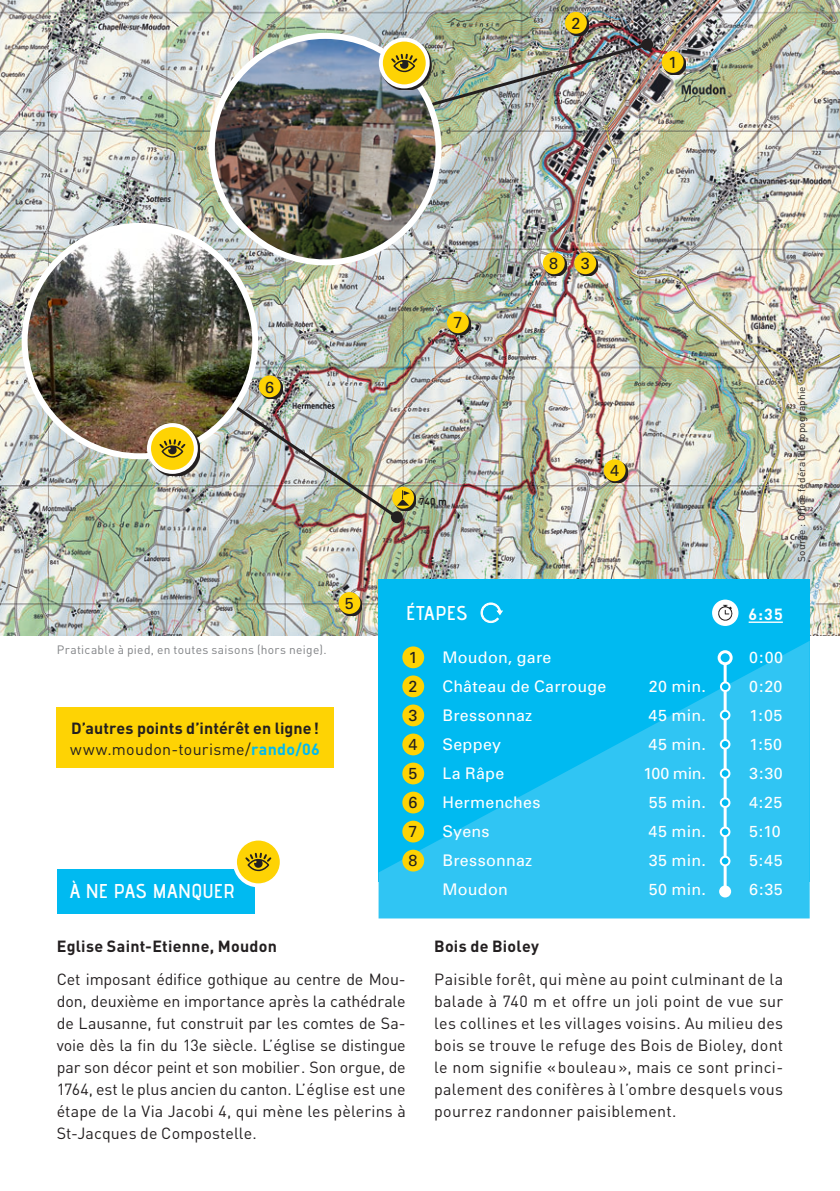
<style>
.page{position:relative;width:840px;height:1191px;background:#fff}
.page>*{position:absolute;margin:0;border:0;box-sizing:border-box;transform-origin:0 0}
.t1{font:600 20px "Advent Pro";letter-spacing:.015em;color:#fff}
.t2{font:16px/22px "DIN";letter-spacing:.015em;color:#231f20;text-align:justify}
.t3{font:16px "Univers";letter-spacing:.015em;color:#fff}
.t4{font:700 16px/21.6px "DIN";letter-spacing:.015em;color:#231f20}
.t5{font:16px "Univers";color:#231f20}
.t6{font:700 16px "DIN";color:#fff}
.t7{font:12px "DIN";letter-spacing:.025em;color:#808285}
.t8{font:10px "DIN";letter-spacing:.025em;color:#231f20}
.t9{font:700 10px "DIN";color:#231f20}
.s1{font-weight:400}
.s2{color:#00baf1}
</style>
<div class="page">
<img style="left:0;top:0;width:839px;height:635px">
<img style="left:131px;top:334px;width:270px;height:187px">
<div style="left:391px;top:511px;width:12px;height:12px;background:#231f20;border-radius:50%"></div>
<div style="left:641px;top:39px;width:12px;height:12px;background:#231f20;border-radius:50%"></div>
<img style="left:25px;top:226px;width:230px;height:230px;border-radius:115px">
<div style="left:22px;top:223px;width:236px;height:236px;border:6px solid #fff;border-radius:50%"></div>
<img style="left:212px;top:36px;width:226px;height:226px;border-radius:112px">
<div style="left:209px;top:33px;width:232px;height:232px;border:6px solid #fff;border-radius:50%"></div>
<div style="left:378px;top:579px;width:431px;height:302px;background:#00baf1"></div>
<svg style="left:378px;top:641px;width:431px;height:277px;fill:#30c5f3"></svg>
<div style="left:402px;top:646px;width:22px;height:22px;background:#fed304;border-radius:50%"></div>
<svg style="left:663px;top:53px;width:22px;height:22px"></svg>
<div style="left:661px;top:51px;width:22px;height:22px;background:#fed304;border-radius:50%"></div>
<svg style="left:566px;top:14px;width:22px;height:22px"></svg>
<div style="left:564px;top:12px;width:22px;height:22px;background:#fed304;border-radius:50%"></div>
<svg style="left:576px;top:254px;width:22px;height:22px"></svg>
<div style="left:574px;top:252px;width:22px;height:22px;background:#fed304;border-radius:50%"></div>
<svg style="left:605px;top:461px;width:22px;height:22px"></svg>
<div style="left:603px;top:459px;width:22px;height:22px;background:#fed304;border-radius:50%"></div>
<div style="left:402px;top:675px;width:22px;height:22px;background:#fed304;border-radius:50%"></div>
<div style="left:402px;top:704px;width:22px;height:22px;background:#fed304;border-radius:50%"></div>
<div style="left:402px;top:733px;width:22px;height:22px;background:#fed304;border-radius:50%"></div>
<hr style="left:723px;top:663px;width:3px;height:228px;background:#fff">
<div style="left:717px;top:650px;width:15px;height:15px;border:3px solid #fff;border-radius:50%"></div>
<div style="left:718px;top:885px;width:12px;height:12px;background:#fff;border-radius:50%"></div>
<div style="left:720px;top:711px;width:9px;height:8px;background:#00baf1;border-radius:50%"></div>
<div style="left:719px;top:710px;width:11px;height:10px;border:2px solid #fff;border-radius:50%"></div>
<div style="left:720px;top:740px;width:9px;height:8px;background:#00baf1;border-radius:50%"></div>
<div style="left:719px;top:739px;width:11px;height:10px;border:2px solid #fff;border-radius:50%"></div>
<svg style="left:720px;top:769px;width:9px;height:9px"></svg>
<div style="left:719px;top:768px;width:11px;height:11px;border:2px solid #fff;border-radius:50%"></div>
<svg style="left:149px;top:425px;width:51px;height:51px"></svg>
<svg style="left:149px;top:425px;width:47px;height:47px"></svg>
<div style="left:147px;top:423px;width:51px;height:51px;border:4px solid #fff;border-radius:50%"></div>
<svg style="left:159px;top:439px;width:26px;height:19px"></svg>
<div style="left:402px;top:762px;width:22px;height:22px;background:#fed304;border-radius:50%"></div>
<div style="left:402px;top:791px;width:22px;height:22px;background:#fed304;border-radius:50%"></div>
<div style="left:402px;top:820px;width:22px;height:22px;background:#fed304;border-radius:50%"></div>
<div style="left:402px;top:849px;width:22px;height:22px;background:#fed304;border-radius:50%"></div>
<svg style="left:480px;top:602px;width:22px;height:21px"></svg>
<div style="left:720px;top:798px;width:9px;height:9px;background:#00baf1;border-radius:50%"></div>
<div style="left:719px;top:797px;width:11px;height:11px;border:2px solid #fff;border-radius:50%"></div>
<svg style="left:720px;top:827px;width:9px;height:9px"></svg>
<div style="left:719px;top:826px;width:11px;height:11px;border:2px solid #fff;border-radius:50%"></div>
<svg style="left:720px;top:856px;width:9px;height:9px"></svg>
<div style="left:719px;top:855px;width:11px;height:11px;border:2px solid #fff;border-radius:50%"></div>
<svg style="left:720px;top:682px;width:9px;height:9px"></svg>
<div style="left:719px;top:681px;width:11px;height:11px;border:2px solid #fff;border-radius:50%"></div>
<div style="left:57px;top:707px;width:277px;height:60px;background:#fed304"></div>
<svg style="left:394px;top:489px;width:22px;height:22px"></svg>
<svg style="left:392px;top:487px;width:22px;height:22px"></svg>
<svg style="left:397px;top:490px;width:13px;height:15px"></svg>
<div style="left:57px;top:869px;width:197px;height:44px;background:#00baf1"></div>
<svg style="left:711px;top:599px;width:27px;height:27px"></svg>
<svg style="left:716px;top:605px;width:17px;height:16px"></svg>
<hr style="left:748px;top:621px;width:34px;height:2px;background:#fff">
<svg style="left:340px;top:594px;width:22px;height:22px"></svg>
<div style="left:338px;top:592px;width:22px;height:22px;background:#fed304;border-radius:50%"></div>
<svg style="left:260px;top:377px;width:22px;height:22px"></svg>
<div style="left:259px;top:375px;width:21px;height:22px;background:#fed304;border-radius:50%"></div>
<svg style="left:448px;top:313px;width:22px;height:22px"></svg>
<div style="left:446px;top:311px;width:22px;height:22px;background:#fed304;border-radius:50%"></div>
<svg style="left:544px;top:254px;width:22px;height:22px"></svg>
<div style="left:542px;top:252px;width:22px;height:22px;background:#fed304;border-radius:50%"></div>
<svg style="left:380px;top:39px;width:51px;height:2px"></svg>
<div style="left:378px;top:38px;width:51px;height:50px;border:4px solid #fff;border-radius:50%"></div>
<img style="left:327px;top:41px;width:323px;height:95px">
<svg style="left:235px;top:838px;width:46px;height:47px"></svg>
<div style="left:233px;top:836px;width:50px;height:51px;border:4px solid #fff;border-radius:50%"></div>
<svg style="left:245px;top:852px;width:26px;height:19px"></svg>
<p class="t5" style="left:571px;top:14px;width:10px">2</p>
<p class="t5" style="left:667px;top:53px;width:10px">1</p>
<p class="t5" style="left:453px;top:313px;width:10px">7</p>
<p class="t5" style="left:549px;top:254px;width:10px">8</p>
<p class="t5" style="left:580px;top:254px;width:10px">3</p>
<p class="t5" style="left:265px;top:377px;width:10px">6</p>
<p class="t7" style="left:57px;top:642px;width:271px">Praticable à pied, en toutes saisons (hors neige).</p>
<p class="t5" style="left:345px;top:594px;width:10px">5</p>
<p class="t4" style="left:70px;top:716px;width:251px">D’autres points d’intérêt en ligne! <span class="s1">www.moudon-tourisme/</span><span class="s2">rando/06</span></p>
<p class="t1" style="left:70px;top:878px;width:166px">À NE PAS MANQUER</p>
<p class="t9" style="left:419px;top:495px;width:29px">740 m</p>
<p class="t5" style="left:609px;top:461px;width:10px">4</p>
<p class="t8" style="left:794px;top:562px;width:177px;rotate:-90deg">Source : Office fédéral de topographie</p>
<p class="t1" style="left:406px;top:601px;width:63px">ÉTAPES</p>
<p class="t5" style="left:408px;top:648px;width:10px">1</p>
<p class="t3" style="left:442px;top:648px;width:110px">Moudon, gare</p>
<p class="t3" style="left:748px;top:648px;width:35px">0:00</p>
<p class="t5" style="left:408px;top:677px;width:10px">2</p>
<p class="t3" style="left:442px;top:677px;width:165px">Château de Carrouge</p>
<p class="t3" style="left:648px;top:677px;width:58px">20 min.</p>
<p class="t3" style="left:748px;top:677px;width:35px">0:20</p>
<p class="t5" style="left:408px;top:706px;width:10px">3</p>
<p class="t3" style="left:442px;top:706px;width:91px">Bressonnaz</p>
<p class="t3" style="left:648px;top:706px;width:59px">45 min.</p>
<p class="t3" style="left:748px;top:706px;width:35px">1:05</p>
<p class="t5" style="left:408px;top:735px;width:10px">4</p>
<p class="t3" style="left:442px;top:735px;width:60px">Seppey</p>
<p class="t3" style="left:648px;top:735px;width:59px">45 min.</p>
<p class="t3" style="left:748px;top:735px;width:35px">1:50</p>
<p class="t5" style="left:408px;top:764px;width:10px">5</p>
<p class="t3" style="left:442px;top:764px;width:63px">La Râpe</p>
<p class="t3" style="left:642px;top:764px;width:64px">100 min.</p>
<p class="t3" style="left:748px;top:764px;width:35px">3:30</p>
<p class="t5" style="left:408px;top:793px;width:10px">6</p>
<p class="t3" style="left:442px;top:793px;width:100px">Hermenches</p>
<p class="t3" style="left:648px;top:793px;width:58px">55 min.</p>
<p class="t3" style="left:748px;top:793px;width:35px">4:25</p>
<p class="t5" style="left:408px;top:822px;width:10px">7</p>
<p class="t3" style="left:442px;top:822px;width:49px">Syens</p>
<p class="t3" style="left:648px;top:822px;width:59px">45 min.</p>
<p class="t3" style="left:748px;top:822px;width:33px">5:10</p>
<p class="t5" style="left:408px;top:851px;width:10px">8</p>
<p class="t3" style="left:442px;top:851px;width:91px">Bressonnaz</p>
<p class="t3" style="left:648px;top:851px;width:59px">35 min.</p>
<p class="t3" style="left:748px;top:851px;width:35px">5:45</p>
<p class="t3" style="left:442px;top:880px;width:67px">Moudon</p>
<p class="t3" style="left:648px;top:880px;width:59px">50 min.</p>
<p class="t3" style="left:748px;top:880px;width:35px">6:35</p>
<p class="t6" style="left:748px;top:604px;width:36px">6:35</p>
<p class="t4" style="left:57px;top:934px;width:222px">Eglise Saint-Etienne, Moudon</p>
<p class="t2" style="left:57px;top:968px;width:350px">Cet imposant édifice gothique au centre de Mou&shy;don, deuxième en importance après la cathédrale de Lausanne, fut construit par les comtes de Sa&shy;voie dès la fin du 13e siècle. L’église se distingue par son décor peint et son mobilier. Son orgue, de 1764, est le plus ancien du canton. L’église est une étape de la Via Jacobi 4, qui mène les pèlerins à St-Jacques de Compostelle.</p>
<p class="t4" style="left:434px;top:934px;width:106px">Bois de Bioley</p>
<p class="t2" style="left:434px;top:968px;width:350px">Paisible forêt, qui mène au point culminant de la balade à 740 m et offre un joli point de vue sur les collines et les villages voisins. Au milieu des bois se trouve le refuge des Bois de Bioley, dont le nom signifie «bouleau», mais ce sont princi&shy;palement des conifères à l’ombre desquels vous pourrez randonner paisiblement.</p>
</div>
